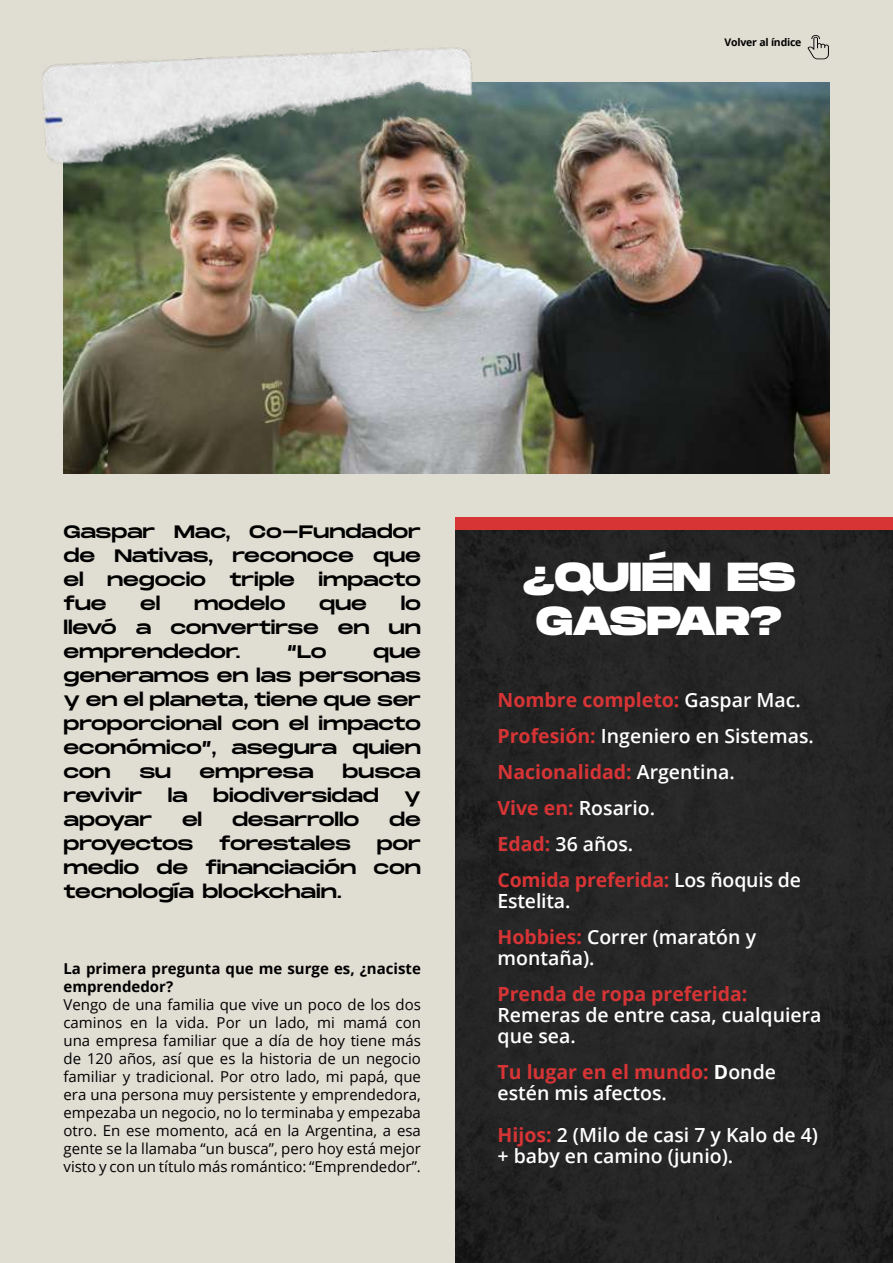
<style>
.page{position:relative;width:893px;height:1263px;background:#e0ddd3}
.page>*{position:absolute;margin:0;border:0;box-sizing:border-box;transform-origin:0 0}
.t1{font:800 40.5px/43.5px "Monument Extended";color:#fff;text-align:center}
.t2{font:600 19.5px/21px "Open Sans";color:#fff}
.t3{font:700 19.5px/36px "Open Sans";color:#d73436}
.t4{font:18px/24px "Monument Extended";letter-spacing:-.01em;color:#000;text-align:justify}
.t5{font:18px "Monument Extended";letter-spacing:-.04em;color:#000}
.t6{font:18px "Monument Extended";letter-spacing:-.035em;color:#000}
.t7{font:15px/18px "Open Sans";color:#000;text-align:justify}
.t8{font:700 15px/18px "Open Sans";color:#000}
.t9{font:700 10.5px "Open Sans";letter-spacing:-.02em;color:#000}
.s1{font-weight:600;color:#fff}
.s2{font-weight:700;color:#d73436}
.s3{font-weight:700}
</style>
<div class="page">
<div style="left:455px;top:523px;width:438px;height:740px;background:#252525"></div>
<div style="left:455px;top:517px;width:438px;height:13px;background:#d73436"></div>
<img style="left:64px;top:82px;width:765px;height:392px">
<img style="left:42px;top:47px;width:451px;height:129px">
<svg style="left:807px;top:35px;width:22px;height:24px"></svg>
<p class="t9" style="left:725px;top:35px;width:78px">Volver al índice</p>
<p class="t4" style="left:63px;top:519px;width:359px">Gaspar Mac, Co-Fundador de Nativas, reconoce que el</p>
<p class="t4" style="left:107px;top:567px;width:101px">negocio</p>
<p class="t4" style="left:230px;top:567px;width:67px">triple</p>
<p class="t4" style="left:318px;top:567px;width:104px">impacto</p>
<p class="t4" style="left:63px;top:591px;width:45px">fue</p>
<p class="t4" style="left:140px;top:591px;width:22px">el</p>
<p class="t4" style="left:194px;top:591px;width:93px">modelo</p>
<p class="t4" style="left:319px;top:591px;width:49px">que</p>
<p class="t4" style="left:63px;top:591px;width:359px;text-indent:337px">lo llevó a convertirse en un emprendedor.</p>
<p class="t4" style="left:287px;top:639px;width:41px">“Lo</p>
<p class="t4" style="left:63px;top:639px;width:359px;text-indent:310px">que generamos en las personas y en el planeta, tiene que ser proporcional con el impacto económico”, asegura quien con</p>
<p class="t4" style="left:139px;top:759px;width:33px">su</p>
<p class="t4" style="left:200px;top:759px;width:116px">empresa</p>
<p class="t4" style="left:342px;top:759px;width:80px">busca</p>
<p class="t6" style="left:63px;top:782px;width:80px">revivir</p>
<p class="t4" style="left:168px;top:783px;width:22px">la</p>
<p class="t4" style="left:213px;top:783px;width:167px">biodiversidad</p>
<p class="t4" style="left:404px;top:783px;width:18px">y</p>
<p class="t4" style="left:63px;top:807px;width:90px">apoyar</p>
<p class="t4" style="left:182px;top:807px;width:22px">el</p>
<p class="t4" style="left:232px;top:807px;width:129px">desarrollo</p>
<p class="t4" style="left:389px;top:807px;width:33px">de</p>
<p class="t5" style="left:63px;top:830px;width:131px">proyectos</p>
<p class="t4" style="left:219px;top:831px;width:133px">forestales</p>
<p class="t4" style="left:63px;top:831px;width:359px;text-indent:313px">por medio de financiación con tecnología blockchain.</p>
<p class="t8" style="left:63px;top:959px;width:359px">La primera pregunta que me surge es, ¿naciste emprendedor?</p>
<p class="t7" style="left:63px;top:995px;width:359px">Vengo de una familia que vive un poco de los dos caminos en la vida. Por un lado, mi mamá con una empresa familiar que a día de hoy tiene más de 120 años, así que es la historia de un negocio familiar y tradicional. Por otro lado, mi papá, que era una persona muy persistente y emprendedora, empezaba un negocio, no lo terminaba y empezaba otro. En ese momento, acá en la Argentina, a esa gente se la llamaba “un busca”, pero hoy está mejor visto y con un título más romántico: “Emprendedor”.</p>
<h1 class="t1" style="left:523px;top:554px;width:274px">¿QUIÉN ES<br>GASPAR?</h1>
<h2 class="t3" style="left:497px;top:681px;width:318px">Nombre completo: <span class="s1">Gaspar Mac.<br></span>Profesión: <span class="s1">Ingeniero en Sistemas.<br></span>Nacionalidad: <span class="s1">Argentina.<br></span>Vive en: <span class="s1">Rosario.<br></span>Edad: <span class="s1">36 años.<br></span>Comida preferida: <span class="s1">Los ñoquis de</span></h2>
<h2 class="t2" style="left:497px;top:882px;width:260px;line-height:36px">Estelita.<br><span class="s2">Hobbies:</span> Correr (maratón y</h2>
<h2 class="t2" style="left:497px;top:947px;width:99px">montaña).</h2>
<h2 class="t3" style="left:497px;top:975px;width:251px">Prenda de ropa preferida:</h2>
<h2 class="t2" style="left:497px;top:1004px;width:326px">Remeras de entre casa, cualquiera que sea.</h2>
<h2 class="t2" style="left:497px;top:1061px;width:280px"><span class="s2">Tu lugar en el mundo:</span> <span class="s3">D</span>onde estén mis afectos.</h2>
<h2 class="t2" style="left:497px;top:1124px;width:322px"><span class="s2">Hijos:</span> 2 (Milo de casi 7 y Kalo de 4) + baby en camino (junio).</h2>
</div>
